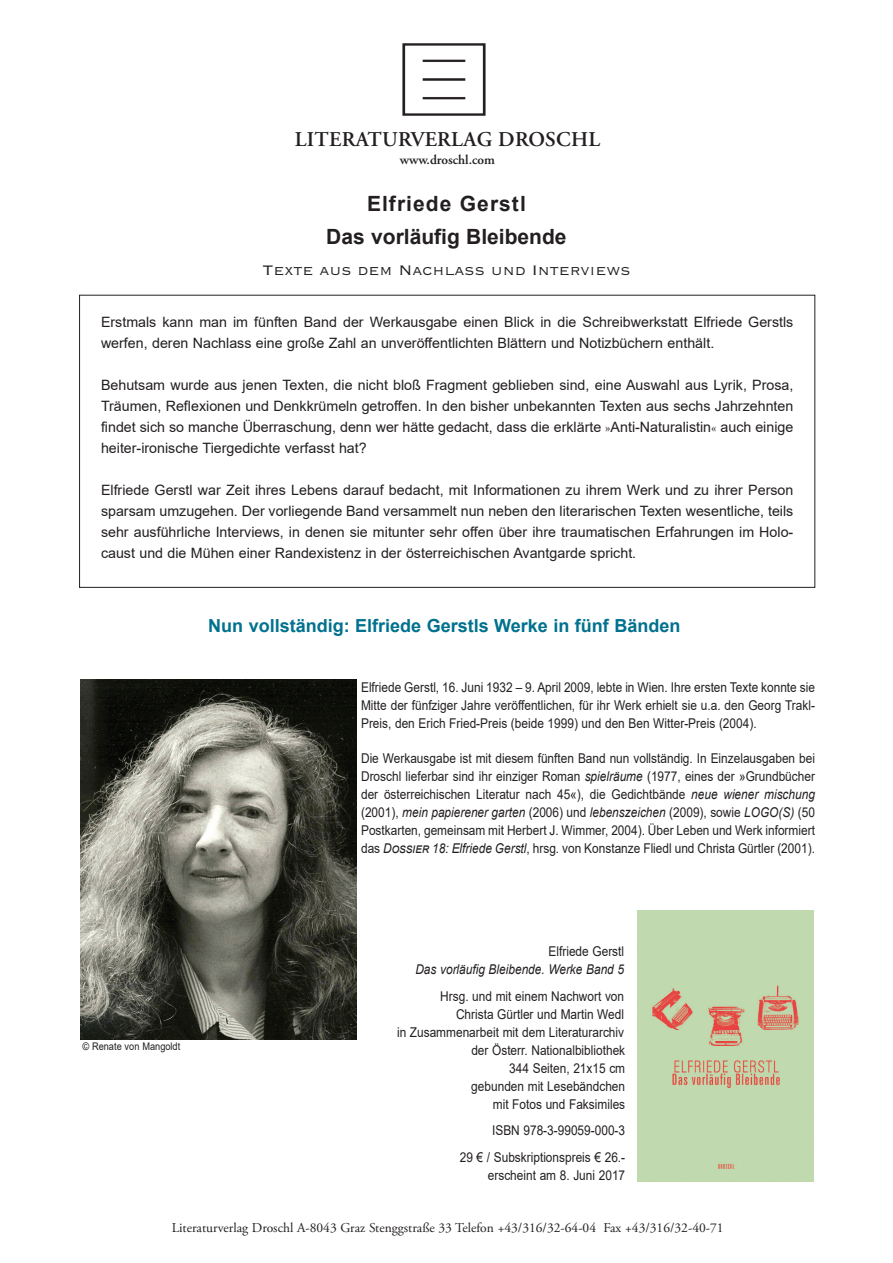
<style>
.page{position:relative;width:893px;height:1263px;background:#fff}
.page>*{position:absolute;margin:0;border:0;box-sizing:border-box;transform-origin:0 0}
.t1{font:700 21px/33.8px "Arial";color:#231f20;text-align:center}
.t2{font:600 21px "Adobe Garamond Pro";letter-spacing:.015em;color:#231f20}
.t3{font:700 18px "Arial";color:#00718e}
.t4{font:18px "Copperplate Thirty Two BC";color:#231f20}
.t5{font:14.25px/21px "Arial";color:#231f20;text-align:justify}
.t6{font:13.5px/18px "Arial";color:#231f20;text-align:right;scale:.88 1}
.t7{font:13.5px "Adobe Garamond Pro";color:#231f20}
.t8{font:italic 13.5px "Arial";color:#231f20;scale:.88 1}
.t9{font:600 13.5px "Adobe Garamond Pro";color:#231f20}
.t10{font:10.5px "Arial";color:#231f20;scale:.88 1}
.s1{font-family:"Adobe Garamond Pro"}
.s2{font-style:italic}
</style>
<div class="page">
<img style="left:402px;top:43px;width:84px;height:73px">
<img style="left:638px;top:911px;width:176px;height:270px">
<img style="left:81px;top:679px;width:275px;height:360px">
<h1 class="t2" style="left:295px;top:128px;width:307px">LITERATURVERLAG DROSCHL</h1>
<p class="t9" style="left:400px;top:152px;width:97px">www.droschl.com</p>
<h1 class="t1" style="left:326px;top:187px;width:242px">Elfriede Gerstl<br>Das vorläufig Bleibende</h1>
<h2 class="t4" style="left:262px;top:261px;width:370px">Texte aus dem Nachlass und Interviews</h2>
<p class="t5" style="left:101px;top:311px;width:694px">Erstmals kann man im fünften Band der Werkausgabe einen Blick in die Schreibwerkstatt Elfriede Gerstls werfen, deren Nachlass eine große Zahl an unveröffentlichten Blättern und Notizbüchern enthält.</p>
<p class="t5" style="left:101px;top:374px;width:694px">Behutsam wurde aus jenen Texten, die nicht bloß Fragment geblieben sind, eine Auswahl aus Lyrik, Prosa, Träumen, Reflexionen und Denkkrümeln getroffen. In den bisher unbekannten Texten aus sechs Jahrzehnten findet sich so manche Überraschung, denn wer hätte gedacht, dass die erklärte <span class="s1">»</span>Anti-Naturalistin<span class="s1">«</span> auch einige heiter-ironische Tiergedichte verfasst hat?</p>
<p class="t5" style="left:101px;top:479px;width:694px">Elfriede Gerstl war Zeit ihres Lebens darauf bedacht, mit Informationen zu ihrem Werk und zu ihrer Person sparsam umzugehen. Der vorliegende Band versammelt nun neben den literarischen Texten wesentliche, teils sehr ausführliche Interviews, in denen sie mitunter sehr offen über ihre traumatischen Erfahrungen im Holo&shy;caust und die Mühen einer Randexistenz in der österreichischen Avantgarde spricht.</p>
<h2 class="t3" style="left:208px;top:613px;width:474px">Nun vollständig: Elfriede Gerstls Werke in fünf Bänden</h2>
<p class="t10" style="left:82px;top:1039px;width:113px">© Renate von Mangoldt</p>
<p class="t6" style="left:361px;top:678px;width:517px;text-align:justify">Elfriede Gerstl, 16. Juni 1932 – 9. April 2009, lebte in Wien. Ihre ersten Texte konnte sie Mitte der fünfziger Jahre veröffentlichen, für ihr Werk erhielt sie u.a. den Georg Trakl-Preis, den Erich Fried-Preis (beide 1999) und den Ben Witter-Preis (2004).</p>
<p class="t6" style="left:361px;top:749px;width:517px;text-align:justify">Die Werkausgabe ist mit diesem fünften Band nun vollständig. In Einzelausgaben bei Droschl lieferbar sind ihr einziger Roman <span class="s2">spielräume</span> (1977, eines der »Grundbücher der österreichischen Literatur nach 45«), die Gedichtbände <span class="s2">neue wiener mischung </span>(2001), <span class="s2">mein papierener garten</span> (2006) und <span class="s2">lebenszeichen</span> (2009), sowie <span class="s2">LOGO(S)</span> (50<br>Postkarten, gemeinsam mit Herbert J. Wimmer, 2004). Über Leben und Werk informiert das <span class="s2">Dossier 18: Elfriede Gerstl</span>, hrsg. von Konstanze Fliedl und Christa Gürtler (2001).</p>
<p class="t6" style="left:549px;top:942px;width:87px">Elfriede Gerstl</p>
<p class="t8" style="left:415px;top:960px;width:239px">Das vorläufig Bleibende. Werke Band 5</p>
<p class="t6" style="left:397px;top:987px;width:261px">Hrsg. und mit einem Nachwort von<br>Christa Gürtler und Martin Wedl<br>in Zusammenarbeit mit dem Literaturarchiv der Österr. Nationalbibliothek<br>344 Seiten, 21x15 cm<br>gebunden mit Lesebändchen<br>mit Fotos und Faksimiles</p>
<p class="t6" style="left:460px;top:1117px;width:189px;line-height:26.5px">ISBN 978-3-99059-000-3<br>29 € / Subskriptionspreis € 26.-</p>
<p class="t6" style="left:488px;top:1166px;width:158px">erscheint am 8. Juni 2017</p>
<p class="t7" style="left:172px;top:1220px;width:553px">Literaturverlag Droschl A-8043 Graz Stenggstraße 33 Telefon +43/316/32-64-04 Fax +43/316/32-40-71</p>
</div>
